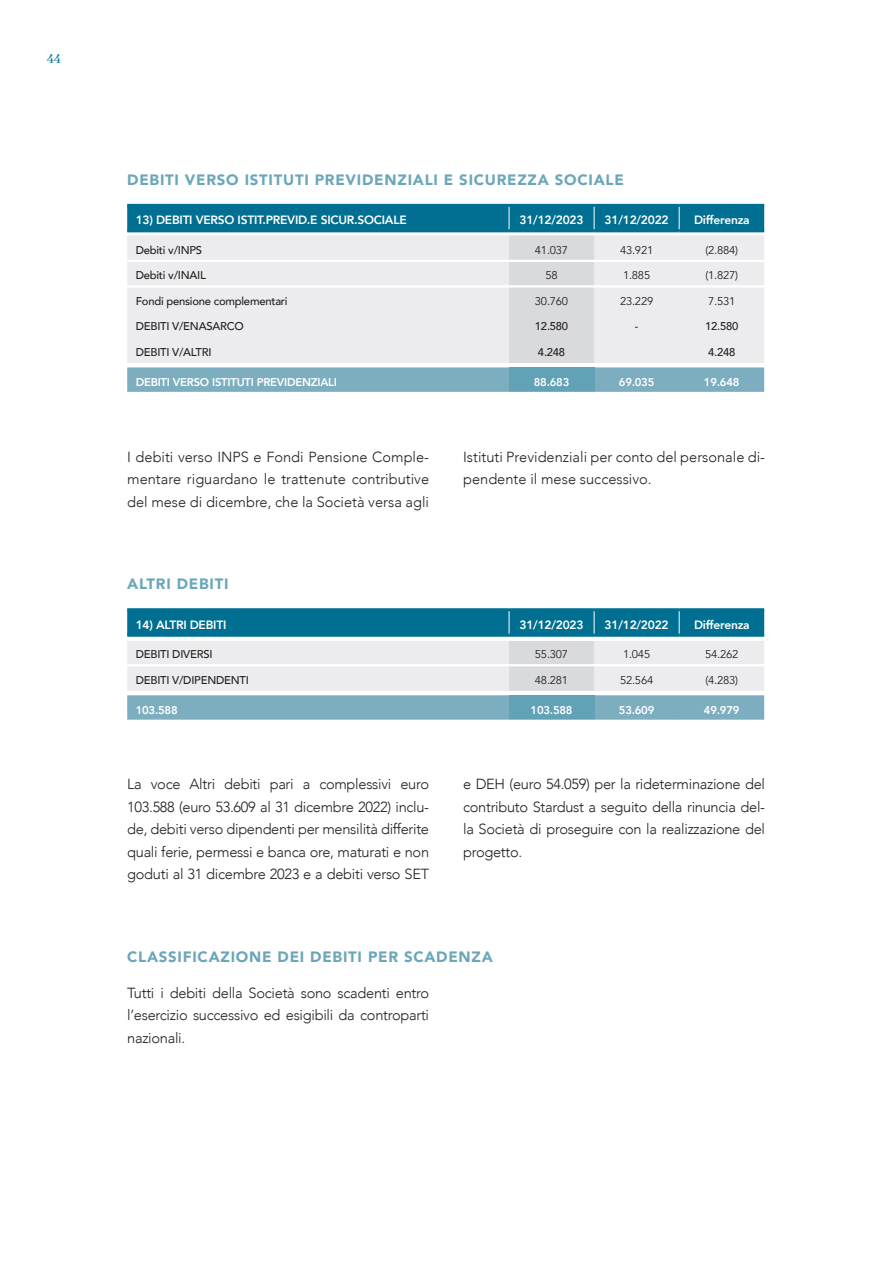
<style>
.page{position:relative;width:893px;height:1263px;background:#fff}
.page>*{position:absolute;margin:0;border:0;box-sizing:border-box;transform-origin:0 0}
.t1{font:900 15px "Avenir";letter-spacing:.05em;color:#6ba6b9}
.t2{font:500 15px "Abhaya Libre";color:#006f90}
.t3{font:300 14.7px/22.5px "Avenir";letter-spacing:-.02em;color:#231f20;text-align:justify}
.t4{font:300 14.7px/22.5px "Avenir";color:#231f20}
.t5{font:800 12px "Avenir";letter-spacing:-.02em;color:#fff}
.t6{font:500 11.25px "Avenir";letter-spacing:-.02em;color:#231f20}
.t7{font:11.25px "Avenir";letter-spacing:-.02em;color:#231f20}
.t8{font:800 11.25px "Avenir";letter-spacing:-.02em;color:#fff}
</style>
<div class="page">
<hr style="left:127px;top:204px;width:382px;height:3px;background:#006f91">
<hr style="left:509px;top:204px;width:85px;height:3px;background:#006f91">
<hr style="left:594px;top:204px;width:85px;height:3px;background:#006f91">
<hr style="left:679px;top:204px;width:85px;height:3px;background:#006f91">
<svg style="left:127px;top:205px;width:637px;height:187px;background:#b9d0d8"></svg>
<hr style="left:679px;top:229px;width:85px;height:3px;background:#006f91">
<hr style="left:509px;top:260px;width:85px;height:2px;background:#fff">
<hr style="left:509px;top:285px;width:85px;height:2px;background:#fff">
<hr style="left:127px;top:260px;width:382px;height:2px;background:#fff">
<hr style="left:594px;top:260px;width:85px;height:2px;background:#fff">
<hr style="left:679px;top:260px;width:85px;height:2px;background:#fff">
<hr style="left:127px;top:285px;width:382px;height:2px;background:#fff">
<hr style="left:594px;top:285px;width:85px;height:2px;background:#fff">
<hr style="left:679px;top:285px;width:85px;height:2px;background:#fff">
<hr style="left:127px;top:608px;width:382px;height:3px;background:#006f91">
<hr style="left:509px;top:608px;width:85px;height:3px;background:#006f91">
<hr style="left:594px;top:608px;width:85px;height:3px;background:#006f91">
<hr style="left:679px;top:608px;width:85px;height:3px;background:#006f91">
<svg style="left:127px;top:610px;width:637px;height:110px;background:#96becb"></svg>
<hr style="left:679px;top:634px;width:85px;height:3px;background:#006f91">
<hr style="left:509px;top:639px;width:85px;height:2px;background:#fff">
<hr style="left:509px;top:664px;width:85px;height:2px;background:#fff">
<hr style="left:127px;top:639px;width:382px;height:2px;background:#fff">
<hr style="left:594px;top:639px;width:85px;height:2px;background:#fff">
<hr style="left:679px;top:639px;width:85px;height:2px;background:#fff">
<hr style="left:127px;top:664px;width:382px;height:2px;background:#fff">
<hr style="left:594px;top:664px;width:85px;height:2px;background:#fff">
<hr style="left:679px;top:664px;width:85px;height:2px;background:#fff">
<p class="t2" style="left:47px;top:49px;width:16px">44</p>
<p class="t1" style="left:127px;top:167px;width:498px">DEBITI VERSO ISTITUTI PREVIDENZIALI E SICUREZZA SOCIALE</p>
<p class="t5" style="left:136px;top:209px;width:272px">13) DEBITI VERSO ISTIT.PREVID.E SICUR.SOCIALE</p>
<p class="t5" style="left:520px;top:209px;width:66px">31/12/2023</p>
<p class="t5" style="left:605px;top:209px;width:66px">31/12/2022</p>
<p class="t5" style="left:694px;top:209px;width:57px">Differenza</p>
<p class="t6" style="left:136px;top:240px;width:68px">Debiti v/INPS</p>
<p class="t7" style="left:535px;top:243px;width:35px">41.037</p>
<p class="t7" style="left:620px;top:243px;width:35px">43.921</p>
<p class="t7" style="left:705px;top:243px;width:34px">(2.884)</p>
<p class="t6" style="left:136px;top:266px;width:72px">Debiti v/INAIL</p>
<p class="t7" style="left:545px;top:269px;width:14px">58</p>
<p class="t7" style="left:623px;top:269px;width:29px">1.885</p>
<p class="t7" style="left:705px;top:269px;width:34px">(1.827)</p>
<p class="t6" style="left:136px;top:291px;width:153px">Fondi pensione complementari</p>
<p class="t7" style="left:535px;top:294px;width:35px">30.760</p>
<p class="t7" style="left:620px;top:294px;width:35px">23.229</p>
<p class="t7" style="left:708px;top:294px;width:29px">7.531</p>
<p class="t6" style="left:136px;top:317px;width:110px">DEBITI V/ENASARCO</p>
<p class="t6" style="left:535px;top:317px;width:35px">12.580</p>
<p class="t6" style="left:635px;top:317px;width:5px">-</p>
<p class="t6" style="left:705px;top:317px;width:35px">12.580</p>
<p class="t6" style="left:136px;top:342px;width:77px">DEBITI V/ALTRI</p>
<p class="t6" style="left:538px;top:342px;width:29px">4.248</p>
<p class="t6" style="left:708px;top:342px;width:29px">4.248</p>
<p class="t8" style="left:136px;top:372px;width:203px">DEBITI VERSO ISTITUTI PREVIDENZIALI</p>
<p class="t8" style="left:534px;top:372px;width:37px">88.683</p>
<p class="t8" style="left:619px;top:372px;width:37px">69.035</p>
<p class="t8" style="left:704px;top:372px;width:37px">19.648</p>
<p class="t3" style="left:127px;top:445px;width:303px">I debiti verso INPS e Fondi Pensione Comple&shy;mentare riguardano le trattenute contributive del mese di dicembre, che la Società versa agli</p>
<p class="t4" style="left:463px;top:445px;width:303px">Istituti Previdenziali per conto del personale di&shy;pendente il mese successivo.</p>
<p class="t1" style="left:127px;top:571px;width:103px">ALTRI DEBITI</p>
<p class="t5" style="left:136px;top:613px;width:92px">14) ALTRI DEBITI</p>
<p class="t5" style="left:520px;top:613px;width:66px">31/12/2023</p>
<p class="t5" style="left:605px;top:613px;width:66px">31/12/2022</p>
<p class="t5" style="left:694px;top:613px;width:57px">Differenza</p>
<p class="t6" style="left:136px;top:644px;width:78px">DEBITI DIVERSI</p>
<p class="t7" style="left:535px;top:647px;width:35px">55.307</p>
<p class="t7" style="left:623px;top:647px;width:29px">1.045</p>
<p class="t7" style="left:705px;top:647px;width:35px">54.262</p>
<p class="t6" style="left:136px;top:670px;width:115px">DEBITI V/DIPENDENTI</p>
<p class="t7" style="left:535px;top:673px;width:35px">48.281</p>
<p class="t7" style="left:620px;top:673px;width:35px">52.564</p>
<p class="t7" style="left:705px;top:673px;width:34px">(4.283)</p>
<p class="t8" style="left:136px;top:699px;width:43px">103.588</p>
<p class="t8" style="left:531px;top:699px;width:43px">103.588</p>
<p class="t8" style="left:619px;top:699px;width:37px">53.609</p>
<p class="t8" style="left:704px;top:699px;width:37px">49.979</p>
<p class="t3" style="left:127px;top:773px;width:303px">La voce Altri debiti pari a complessivi euro 103.588 (euro 53.609 al 31 dicembre 2022) inclu&shy;de, debiti verso dipendenti per mensilità differite quali ferie, permessi e banca ore, maturati e non goduti al 31 dicembre 2023 e a debiti verso SET</p>
<p class="t3" style="left:463px;top:773px;width:303px">e DEH (euro 54.059) per la rideterminazione del contributo Stardust a seguito della rinuncia del&shy;la Società di proseguire con la realizzazione del progetto.</p>
<p class="t1" style="left:127px;top:944px;width:367px">CLASSIFICAZIONE DEI DEBITI PER SCADENZA</p>
<p class="t3" style="left:127px;top:981px;width:303px">Tutti i debiti della Società sono scadenti entro l’esercizio successivo ed esigibili da controparti nazionali.</p>
</div>
